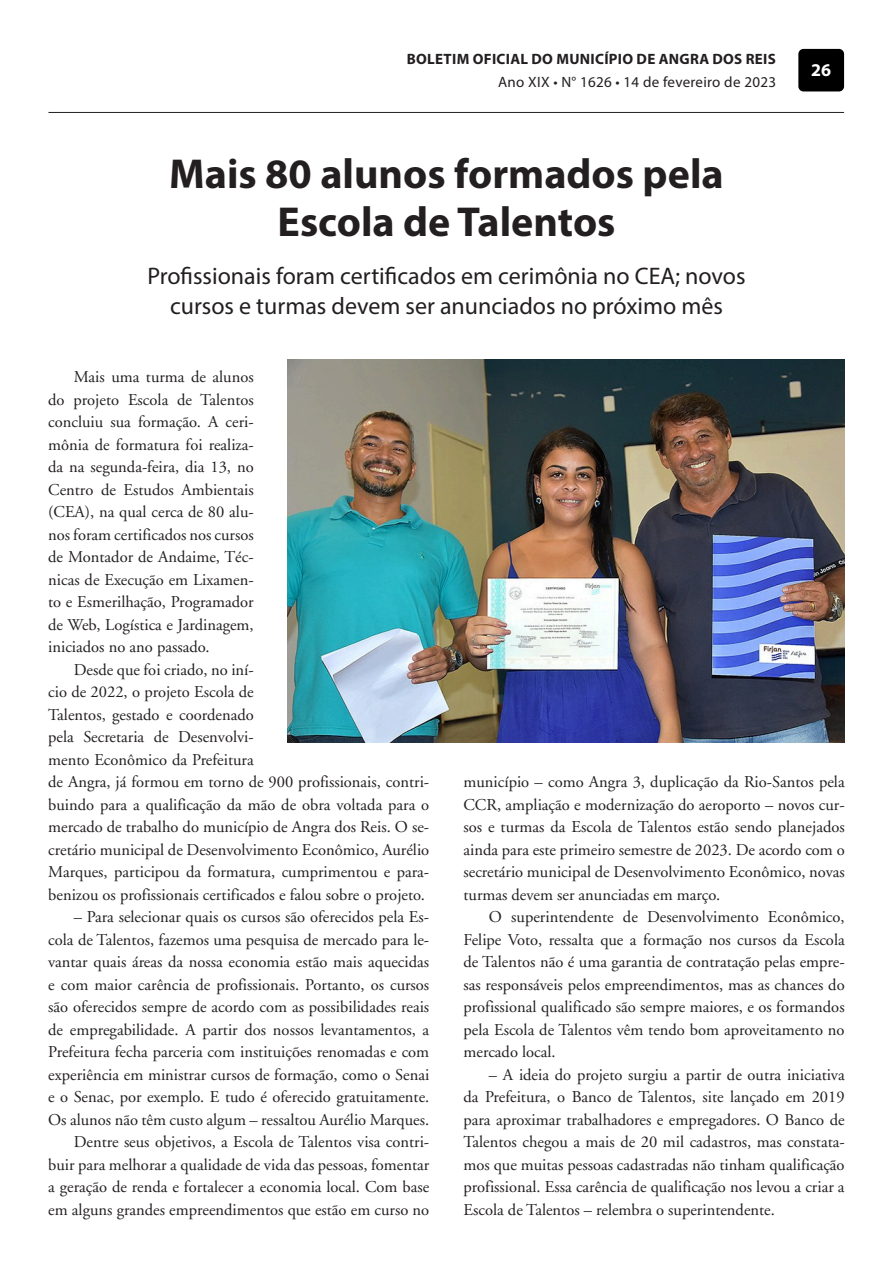
<style>
.page{position:relative;width:893px;height:1263px;background:#fff}
.page>*{position:absolute;margin:0;border:0;box-sizing:border-box;transform-origin:0 0}
.t1{font:700 42px/48px "Myriad Pro";color:#231f20;text-align:center}
.t2{font:24px/30px "Myriad Pro";color:#231f20;text-align:center}
.t3{font:700 18px "Myriad Pro";color:#fff}
.t4{font:16.5px/22.5px "Adobe Garamond";color:#231f20;text-align:justify}
.t5{font:700 15px "Myriad Pro";letter-spacing:.02em;color:#231f20}
.t6{font:15px "Myriad Pro";letter-spacing:.02em;color:#231f20}
</style>
<div class="page">
<div style="left:798px;top:49px;width:46px;height:42px;background:#000;border-radius:5px"></div>
<hr style="left:48px;top:112px;width:796px;height:1px;background:#231f20">
<img style="left:288px;top:360px;width:557px;height:382px">
<p class="t5" style="left:407px;top:50px;width:370px">BOLETIM OFICIAL DO MUNICÍPIO DE ANGRA DOS REIS</p>
<p class="t6" style="left:498px;top:73px;width:279px">Ano XIX • N° 1626 • 14 de fevereiro de 2023</p>
<p class="t1" style="left:169px;top:149px;width:556px">Mais 80 alunos formados pela<br>Escola de Talentos</p>
<p class="t2" style="left:147px;top:260px;width:600px">Profissionais foram certificados em cerimônia no CEA; novos cursos e turmas devem ser anunciados no próximo mês</p>
<p class="t3" style="left:811px;top:58px;width:21px">26</p>
<p class="t4" style="left:48px;top:366px;width:207px;text-indent:26px">Mais uma turma de alunos do projeto Escola de Talentos concluiu sua formação. A ceri&shy;mônia de formatura foi realiza&shy;da na segunda-feira, dia 13, no Centro de Estudos Ambientais (CEA), na qual cerca de 80 alu&shy;nos foram certificados nos cursos de Montador de Andaime, Téc&shy;nicas de Execução em Lixamen&shy;to e Esmerilhação, Programador de Web, Logística e Jardinagem, iniciados no ano passado.</p>
<p class="t4" style="left:48px;top:658px;width:383px;text-align:left;text-indent:26px">Desde que foi criado, no iní-<br>cio de 2022, o projeto Escola de<br>Talentos, gestado e coordenado<br>pela Secretaria de Desenvolvi-<br>mento Econômico da Prefeitura<br>de Angra, já formou em torno de 900 profissionais, contri&shy;buindo para a qualificação da mão de obra voltada para o mercado de trabalho do município de Angra dos Reis. O se&shy;cretário municipal de Desenvolvimento Econômico, Aurélio Marques, participou da formatura, cumprimentou e para&shy;benizou os profissionais certificados e falou sobre o projeto.</p>
<p class="t4" style="left:48px;top:906px;width:383px;text-indent:26px">– Para selecionar quais os cursos são oferecidos pela Es&shy;cola de Talentos, fazemos uma pesquisa de mercado para le&shy;vantar quais áreas da nossa economia estão mais aquecidas e com maior carência de profissionais. Portanto, os cursos são oferecidos sempre de acordo com as possibilidades reais de empregabilidade. A partir dos nossos levantamentos, a Prefeitura fecha parceria com instituições renomadas e com experiência em ministrar cursos de formação, como o Senai e o Senac, por exemplo. E tudo é oferecido gratuitamente.<br>Os alunos não têm custo algum – ressaltou Aurélio Marques.</p>
<p class="t4" style="left:48px;top:1131px;width:383px;text-indent:26px">Dentre seus objetivos, a Escola de Talentos visa contri&shy;buir para melhorar a qualidade de vida das pessoas, fomentar a geração de renda e fortalecer a economia local. Com base em alguns grandes empreendimentos que estão em curso no</p>
<p class="t4" style="left:463px;top:771px;width:383px">município – como Angra 3, duplicação da Rio-Santos pela CCR, ampliação e modernização do aeroporto – novos cur&shy;sos e turmas da Escola de Talentos estão sendo planejados ainda para este primeiro semestre de 2023. De acordo com o secretário municipal de Desenvolvimento Econômico, novas turmas devem ser anunciadas em março.</p>
<p class="t4" style="left:463px;top:906px;width:383px;text-indent:26px">O superintendente de Desenvolvimento Econômico, Felipe Voto, ressalta que a formação nos cursos da Escola de Talentos não é uma garantia de contratação pelas empre&shy;sas responsáveis pelos empreendimentos, mas as chances do profissional qualificado são sempre maiores, e os formandos pela Escola de Talentos vêm tendo bom aproveitamento no mercado local.</p>
<p class="t4" style="left:463px;top:1063px;width:383px;text-indent:26px">– A ideia do projeto surgiu a partir de outra iniciativa da Prefeitura, o Banco de Talentos, site lançado em 2019 para aproximar trabalhadores e empregadores. O Banco de Talentos chegou a mais de 20 mil cadastros, mas constata&shy;mos que muitas pessoas cadastradas não tinham qualificação profissional. Essa carência de qualificação nos levou a criar a Escola de Talentos – relembra o superintendente.</p>
</div>
